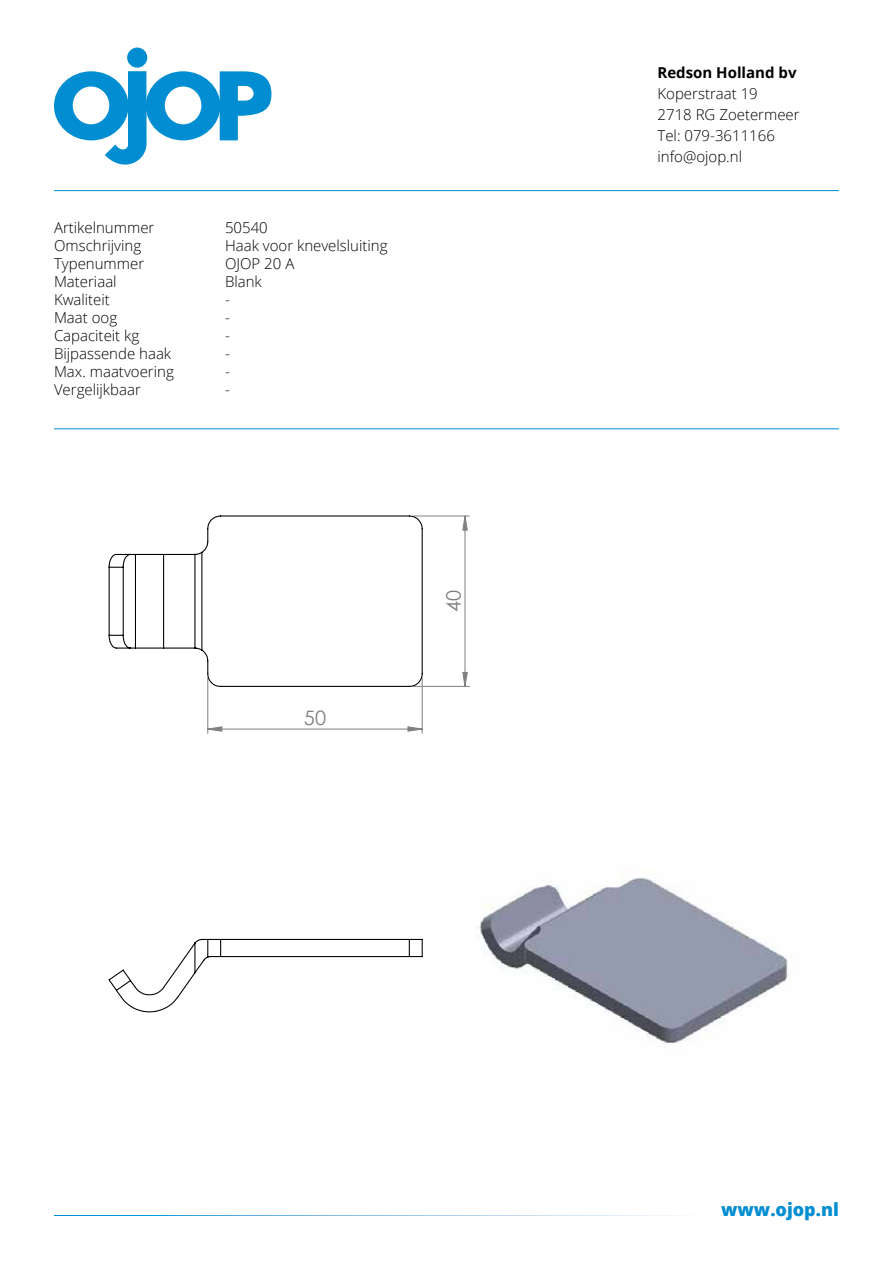
<style>
.page{position:relative;width:893px;height:1263px;background:#fff}
.page>*{position:absolute;margin:0;border:0;box-sizing:border-box;transform-origin:0 0}
.t1{font:19.95px "Century Gothic";color:#808080}
.t2{font:19.95px "Century Gothic";color:#000}
.t3{font:800 18px "Open Sans";color:#008dd1}
.t4{font:300 15px/21px "Open Sans";color:#000}
.t5{font:700 15px "Open Sans";color:#000}
</style>
<div class="page">
<hr style="left:54px;top:190px;width:785px;height:1px;background:#008dd1">
<div style="left:127px;top:48px;width:20px;height:20px;background:#008dd1;border-radius:50%"></div>
<svg style="left:54px;top:71px;width:217px;height:94px"></svg>
<hr style="left:54px;top:428px;width:785px;height:1px;background:#008dd1">
<img style="left:476px;top:877px;width:312px;height:166px">
<hr style="left:89px;top:1262px;width:715px;height:1px;background:#c0c0c0">
<hr style="left:853px;top:491px;width:1px;height:580px;background:#c0c0c0">
<hr style="left:89px;top:491px;width:715px;height:1px;background:#c0c0c0">
<hr style="left:832px;top:491px;width:1px;height:580px;background:#c0c0c0">
<hr style="left:89px;top:491px;width:1px;height:580px;background:#c0c0c0">
<hr style="left:422px;top:678px;width:1px;height:55px;background:#808080">
<hr style="left:207px;top:678px;width:1px;height:55px;background:#808080">
<hr style="left:414px;top:686px;width:55px;height:1px;background:#808080">
<hr style="left:414px;top:516px;width:55px;height:1px;background:#808080">
<svg style="left:207px;top:726px;width:216px;height:6px"></svg>
<svg style="left:462px;top:515px;width:6px;height:172px"></svg>
<svg style="left:108px;top:515px;width:315px;height:172px"></svg>
<svg style="left:108px;top:938px;width:315px;height:75px"></svg>
<p class="t4" style="left:54px;top:216px;width:102px">Artikelnummer</p>
<p class="t4" style="left:225px;top:216px;width:44px">50540</p>
<p class="t4" style="left:54px;top:234px;width:89px">Omschrijving</p>
<p class="t4" style="left:225px;top:234px;width:164px">Haak voor knevelsluiting</p>
<p class="t4" style="left:54px;top:252px;width:92px">Typenummer</p>
<p class="t4" style="left:225px;top:252px;width:71px">OJOP 20 A</p>
<p class="t4" style="left:54px;top:270px;width:64px">Materiaal</p>
<p class="t4" style="left:225px;top:270px;width:38px">Blank</p>
<p class="t4" style="left:54px;top:288px;width:57px">Kwaliteit</p>
<p class="t4" style="left:225px;top:288px;width:6px">-</p>
<p class="t4" style="left:54px;top:306px;width:65px">Maat oog</p>
<p class="t4" style="left:225px;top:306px;width:6px">-</p>
<p class="t4" style="left:54px;top:324px;width:87px">Capaciteit kg</p>
<p class="t4" style="left:225px;top:324px;width:6px">-</p>
<p class="t4" style="left:54px;top:342px;width:119px">Bijpassende haak</p>
<p class="t4" style="left:225px;top:342px;width:6px">-</p>
<p class="t4" style="left:54px;top:360px;width:121px">Max. maatvoering</p>
<p class="t4" style="left:225px;top:360px;width:6px">-</p>
<p class="t4" style="left:54px;top:378px;width:88px">Vergelijkbaar</p>
<p class="t4" style="left:225px;top:378px;width:6px">-</p>
<h1 class="t2" style="left:99px;top:308px;width:13px">4</h1>
<h1 class="t1" style="left:304px;top:703px;width:24px">50</h1>
<h1 class="t1" style="left:440px;top:612px;width:24px;rotate:-90deg">40</h1>
<p class="t5" style="left:657px;top:62px;width:141px">Redson Holland bv</p>
<p class="t4" style="left:657px;top:83px;width:144px">Koperstraat 19<br>2718 RG Zoetermeer<br>Tel: 079-3611166 info@ojop.nl</p>
<p class="t3" style="left:721px;top:1195px;width:119px">www.ojop.nl</p>
</div>
